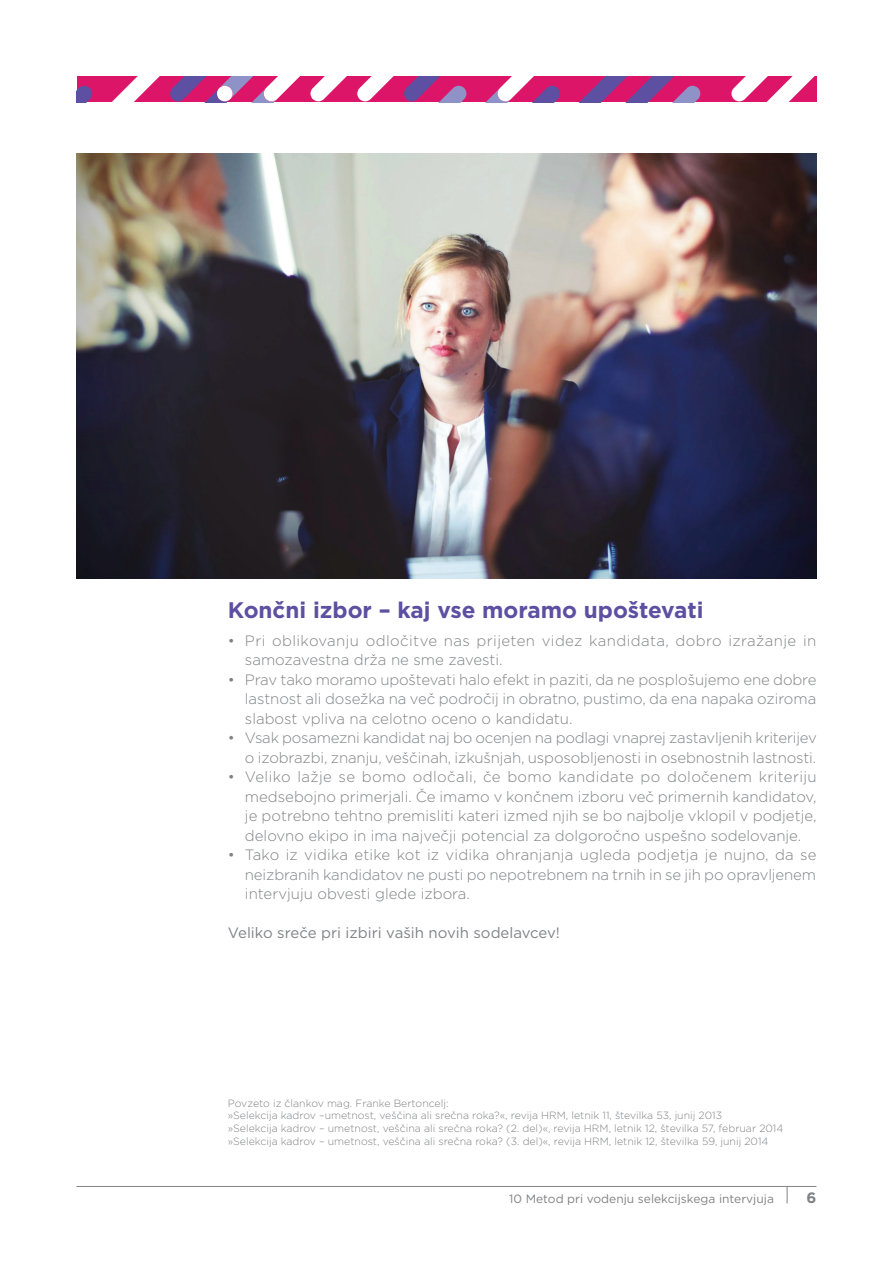
<style>
.page{position:relative;width:893px;height:1263px;background:#fff}
.page>*{position:absolute;margin:0;border:0;box-sizing:border-box;transform-origin:0 0}
.t1{font:700 22.5px "Gotham";color:#5d4fa1}
.t2{font:300 15px/19.5px "Gotham";letter-spacing:-.01em;color:#808285;text-align:justify}
.t3{font:300 15px/19.5px "Gotham";letter-spacing:.025em;color:#808285}
.t4{font:15px "Gotham";color:#808285}
.t5{font:700 15px "Gotham";color:#808285}
.t6{font:12px "Gotham";color:#808285}
.t7{font:300 10.5px/12.6px "Gotham";color:#808285}
</style>
<div class="page">
<svg style="left:77px;top:77px;width:739px;height:25px"></svg>
<hr style="left:77px;top:1186px;width:739px;height:1px;background:#808285">
<svg style="left:787px;top:1187px;width:1px;height:16px"></svg>
<img style="left:77px;top:153px;width:739px;height:425px">
<h1 class="t1" style="left:228px;top:595px;width:477px">Končni izbor – kaj vse moramo upoštevati</h1>
<p class="t3" style="left:245px;top:630px;width:573px;text-indent:-17px">• Pri oblikovanju odločitve nas prijeten videz kandidata, dobro izražanje in samozavestna drža ne sme zavesti.</p>
<p class="t2" style="left:245px;top:669px;width:573px;text-indent:-17px">• Prav tako moramo upoštevati halo efekt in paziti, da ne posplošujemo ene dobre lastnost ali dosežka na več področij in obratno, pustimo, da ena napaka oziroma slabost vpliva na celotno oceno o kandidatu.</p>
<p class="t2" style="left:228px;top:728px;width:590px;text-align:right">• Vsak posamezni kandidat naj bo ocenjen na podlagi vnaprej zastavljenih kriterijev o izobrazbi, znanju, veščinah, izkušnjah, usposobljenosti in osebnostnih lastnosti.</p>
<p class="t2" style="left:245px;top:767px;width:573px;text-indent:-17px">• Veliko lažje se bomo odločali, če bomo kandidate po določenem kriteriju medsebojno primerjali. Če imamo v končnem izboru več primernih kandidatov, je potrebno tehtno premisliti kateri izmed njih se bo najbolje vklopil v podjetje, delovno ekipo in ima največji potencial za dolgoročno uspešno sodelovanje.</p>
<p class="t2" style="left:245px;top:845px;width:573px;text-indent:-17px">• Tako iz vidika etike kot iz vidika ohranjanja ugleda podjetja je nujno, da se neizbranih kandidatov ne pusti po nepotrebnem na trnih in se jih po opravljenem intervjuju obvesti glede izbora.</p>
<p class="t4" style="left:228px;top:923px;width:333px">Veliko sreče pri izbiri vaših novih sodelavcev!</p>
<p class="t7" style="left:228px;top:1096px;width:557px">Povzeto iz člankov mag. Franke Bertoncelj:<br>»Selekcija kadrov –umetnost, veščina ali srečna roka?«, revija HRM, letnik 11, številka 53, junij 2013<br>»Selekcija kadrov – umetnost, veščina ali srečna roka? (2. del)«, revija HRM, letnik 12, številka 57, februar 2014 »Selekcija kadrov – umetnost, veščina ali srečna roka? (3. del)«, revija HRM, letnik 12, številka 59, junij 2014</p>
<p class="t6" style="left:509px;top:1191px;width:266px">10 Metod pri vodenju selekcijskega intervjuja</p>
<p class="t5" style="left:806px;top:1188px;width:11px">6</p>
</div>
